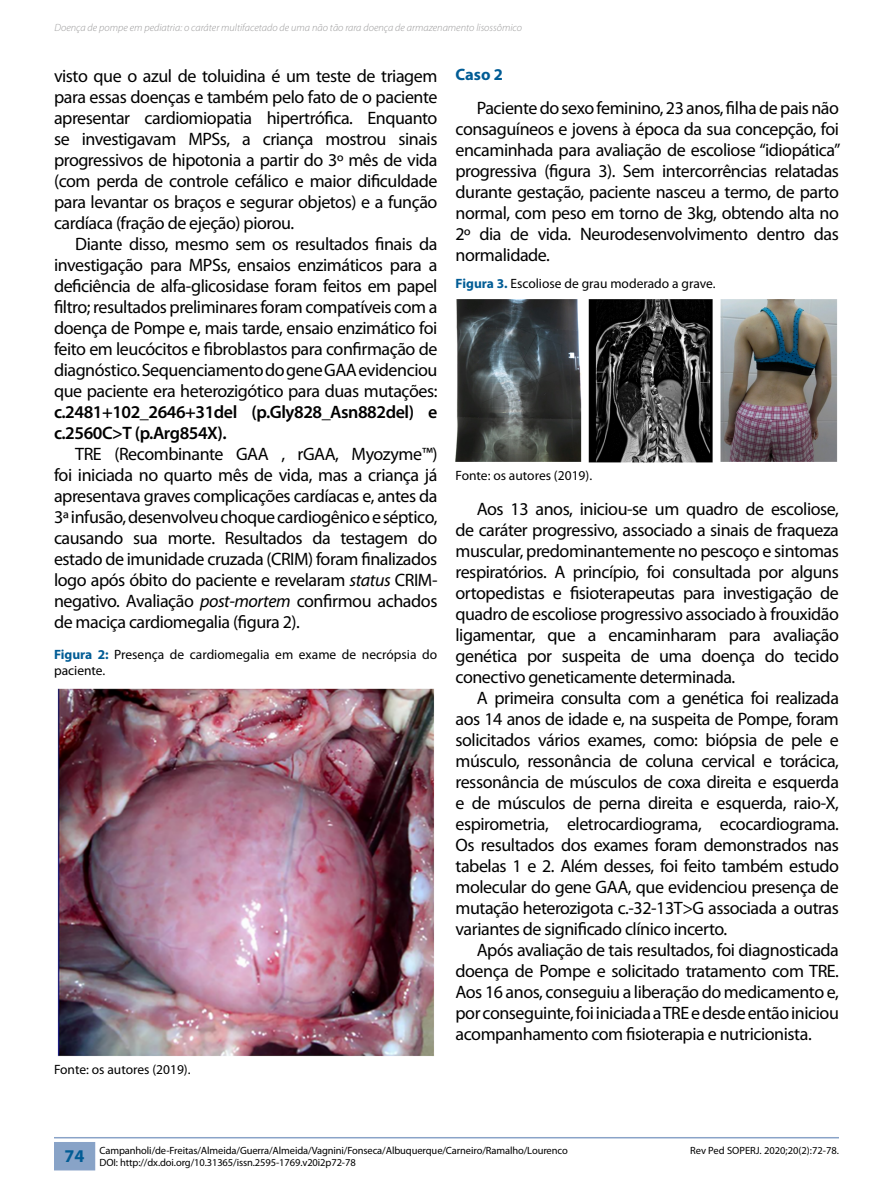
<style>
.page{position:relative;width:893px;height:1191px;background:#fff}
.page>*{position:absolute;margin:0;border:0;box-sizing:border-box;transform-origin:0 0}
.t1{font:18px/21px "Myriad Pro";letter-spacing:-.025em;color:#000;text-align:justify}
.t2{font:600 18px/21px "Myriad Pro";letter-spacing:-.025em;color:#000}
.t3{font:700 16.5px "Myriad Pro";color:#015c95}
.t4{font:13.5px/16.2px "Myriad Pro";color:#000}
.t5{font:10.5px/12.6px "Myriad Pro";letter-spacing:-.01em;color:#000}
.t6{font:italic 300 10.5px "Myriad Pro";color:#9a999a}
.s1{font-style:italic}
.s2{font-weight:700;color:#015c95}
</style>
<div class="page">
<hr style="left:54px;top:1137px;width:785px;height:1px;background:#89a3c8">
<div style="left:54px;top:1142px;width:41px;height:28px;background:#88a3c7"></div>
<img style="left:57px;top:688px;width:377px;height:369px">
<img style="left:456px;top:299px;width:382px;height:163px">
<p class="t6" style="left:54px;top:21px;width:469px">Doença de pompe em pediatria: o caráter multifacetado de uma não tão rara doença de armazenamento lisossômico</p>
<p class="t1" style="left:54px;top:65px;width:385px">visto que o azul de toluidina é um teste de triagem para essas doenças e também pelo fato de o paciente apresentar cardiomiopatia hipertrófica. Enquanto se investigavam MPSs, a criança mostrou sinais progressivos de hipotonia a partir do 3º mês de vida (com perda de controle cefálico e maior dificuldade para levantar os braços e segurar objetos) e a função cardíaca (fração de ejeção) piorou.</p>
<p class="t1" style="left:54px;top:233px;width:385px;text-indent:21px">Diante disso, mesmo sem os resultados finais da investigação para MPSs, ensaios enzimáticos para a deficiência de alfa-glicosidase foram feitos em papel filtro; resultados preliminares foram compatíveis com a doença de Pompe e, mais tarde, ensaio enzimático foi feito em leucócitos e fibroblastos para confirmação de diagnóstico. Sequenciamento do gene GAA evidenciou que paciente era heterozigótico para duas mutações:</p>
<p class="t2" style="left:54px;top:401px;width:385px">c.2481+102_2646+31del (p.Gly828_Asn882del) e c.2560C&gt;T (p.Arg854X).</p>
<p class="t1" style="left:54px;top:443px;width:385px;text-indent:21px">TRE (Recombinante GAA , rGAA, Myozyme™) foi iniciada no quarto mês de vida, mas a criança já apresentava graves complicações cardíacas e, antes da 3ª infusão, desenvolveu choque cardiogênico e séptico, causando sua morte. Resultados da testagem do estado de imunidade cruzada (CRIM) foram finalizados logo após óbito do paciente e revelaram <span class="s1">status</span> CRIM&shy;negativo. Avaliação <span class="s1">post-mortem</span> confirmou achados de maciça cardiomegalia (figura 2).</p>
<p class="t3" style="left:455px;top:64px;width:49px">Caso 2</p>
<p class="t1" style="left:455px;top:97px;width:386px;text-indent:21px">Paciente do sexo feminino, 23 anos, filha de pais não consaguíneos e jovens à época da sua concepção, foi encaminhada para avaliação de escoliose “idiopática” progressiva (figura 3). Sem intercorrências relatadas durante gestação, paciente nasceu a termo, de parto normal, com peso em torno de 3kg, obtendo alta no 2º dia de vida. Neurodesenvolvimento dentro das normalidade.</p>
<p class="t4" style="left:456px;top:275px;width:261px"><span class="s2">Figura 3.</span> Escoliose de grau moderado a grave.</p>
<p class="t4" style="left:456px;top:467px;width:138px">Fonte: os autores (2019).</p>
<p class="t1" style="left:455px;top:498px;width:385px;text-indent:21px">Aos 13 anos, iniciou-se um quadro de escoliose, de caráter progressivo, associado a sinais de fraqueza muscular, predominantemente no pescoço e sintomas respiratórios. A princípio, foi consultada por alguns ortopedistas e fisioterapeutas para investigação de quadro de escoliose progressivo associado à frouxidão ligamentar, que a encaminharam para avaliação genética por suspeita de uma doença do tecido conectivo geneticamente determinada.</p>
<p class="t1" style="left:455px;top:687px;width:385px;text-indent:21px">A primeira consulta com a genética foi realizada aos 14 anos de idade e, na suspeita de Pompe, foram solicitados vários exames, como: biópsia de pele e músculo, ressonância de coluna cervical e torácica, ressonância de músculos de coxa direita e esquerda e de músculos de perna direita e esquerda, raio-X, espirometria, eletrocardiograma, ecocardiograma.<br>Os resultados dos exames foram demonstrados nas tabelas 1 e 2. Além desses, foi feito também estudo molecular do gene GAA, que evidenciou presença de mutação heterozigota c.-32-13T&gt;G associada a outras variantes de significado clínico incerto.</p>
<p class="t1" style="left:455px;top:939px;width:385px;text-indent:21px">Após avaliação de tais resultados, foi diagnosticada doença de Pompe e solicitado tratamento com TRE.<br>Aos 16 anos, conseguiu a liberação do medicamento e, por conseguinte, foi iniciada a TRE e desde então iniciou acompanhamento com fisioterapia e nutricionista.</p>
<p class="t4" style="left:54px;top:646px;width:385px"><span class="s2">Figura 2:</span> Presença de cardiomegalia em exame de necrópsia do paciente.</p>
<p class="t4" style="left:54px;top:1061px;width:138px">Fonte: os autores (2019).</p>
<p class="t5" style="left:65px;top:1143px;width:505px;text-indent:35px">Campanholi/de-Freitas/Almeida/Guerra/Almeida/Vagnini/Fonseca/Albuquerque/Carneiro/Ramalho/Lourenco<br><sup>74</sup> DOI: http://dx.doi.org/10.31365/issn.2595-1769.v20i2p72-78</p>
<p class="t5" style="left:690px;top:1143px;width:150px">Rev Ped SOPERJ. 2020;20(2):72-78.</p>
</div>
